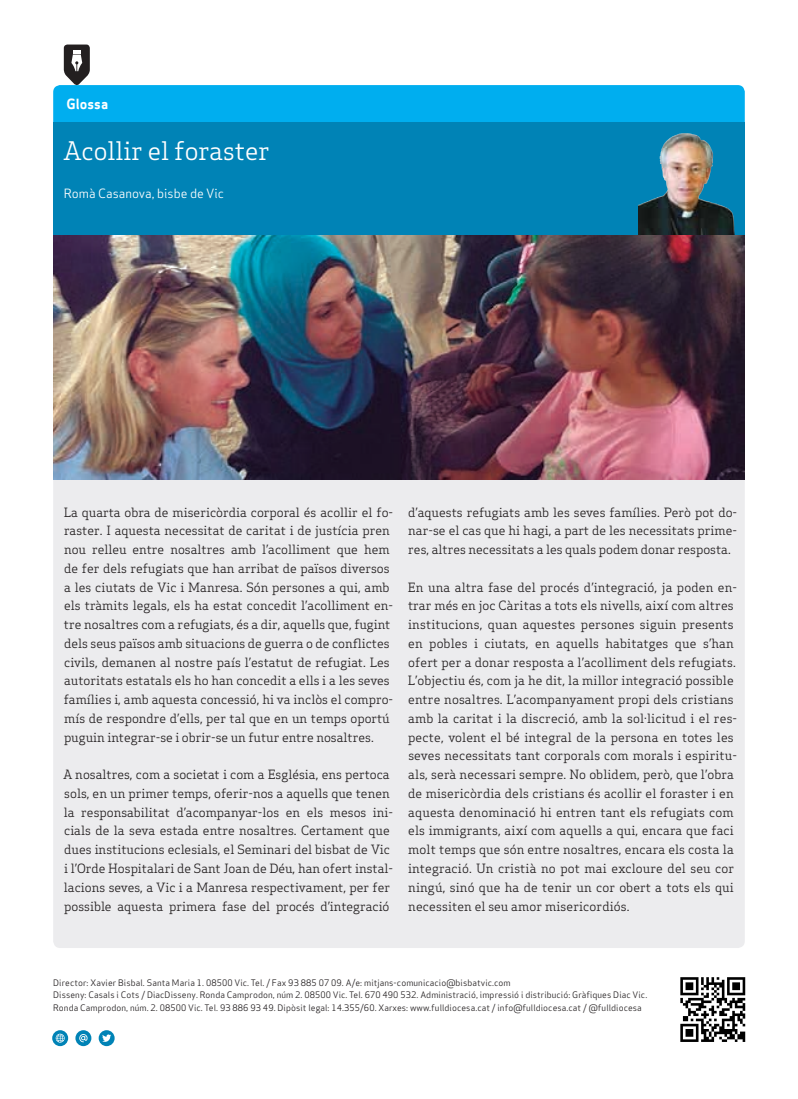
<style>
.page{position:relative;width:798px;height:1099px;background:#fff}
.page>*{position:absolute;margin:0;border:0;box-sizing:border-box;transform-origin:0 0}
.Titulars{font:25px "Apex Serif";color:#fff}
.Titular_Secció_Petit{font:13.75px "Apex Sans Bold T";color:#fff}
.Text_General{font:12.5px/18.8px "Apex Serif";color:#231f20}
.Titulars-2{font:12.5px "Apex Sans Book T";color:#fff}
.Titulars-3{font:8.75px/12.5px "Apex Sans Book T";letter-spacing:.01em;color:#231f20}
</style>
<div class="page">
<img style="left:680px;top:977px;width:66px;height:65px">
<svg style="left:52px;top:1030px;width:16px;height:16px"></svg>
<svg style="left:56px;top:1033px;width:9px;height:9px"></svg>
<svg style="left:75px;top:1030px;width:16px;height:16px"></svg>
<svg style="left:79px;top:1033px;width:9px;height:9px"></svg>
<svg style="left:99px;top:1030px;width:16px;height:16px"></svg>
<svg style="left:102px;top:1034px;width:9px;height:8px"></svg>
<div style="left:53px;top:123px;width:691px;height:112px;background:#0083b6"></div>
<svg style="left:53px;top:45px;width:691px;height:78px"></svg>
<div style="left:53px;top:479px;width:691px;height:469px;background:#ececee"></div>
<img style="left:638px;top:133px;width:95px;height:102px">
<img style="left:53px;top:235px;width:691px;height:244px">
<p class="Titular_Secció_Petit" style="left:67px;top:95px;width:43px">Glossa</p>
<p class="Titulars" style="left:64px;top:135px;width:207px">Acollir el foraster</p>
<p class="Titulars-2" style="left:64px;top:185px;width:162px">Romà Casanova, bisbe de Vic</p>
<p class="Text_General" style="left:64px;top:502px;width:330px">La quarta obra de misericòrdia corporal és acollir el fo&shy;raster. I aquesta necessitat de caritat i de justícia pren nou relleu entre nosaltres amb l’acolliment que hem de fer dels refugiats que han arribat de països diversos a les ciutats de Vic i Manresa. Són persones a qui, amb els tràmits legals, els ha estat concedit l’acolliment en&shy;tre nosaltres com a refugiats, és a dir, aquells que, fugint dels seus països amb situacions de guerra o de conflictes civils, demanen al nostre país l’estatut de refugiat. Les autoritats estatals els ho han concedit a ells i a les seves famílies i, amb aquesta concessió, hi va inclòs el compro&shy;mís de respondre d’ells, per tal que en un temps oportú puguin integrar-se i obrir-se un futur entre nosaltres.</p>
<p class="Text_General" style="left:63px;top:765px;width:331px">A nosaltres, com a societat i com a Església, ens pertoca sols, en un primer temps, oferir-nos a aquells que tenen la responsabilitat d’acompanyar-los en els mesos ini&shy;cials de la seva estada entre nosaltres. Certament que dues institucions eclesials, el Seminari del bisbat de Vic i l’Orde Hospitalari de Sant Joan de Déu, han ofert instal· lacions seves, a Vic i a Manresa respectivament, per fer possible aquesta primera fase del procés d’integració</p>
<p class="Text_General" style="left:408px;top:502px;width:330px;text-align:justify">d’aquests refugiats amb les seves famílies. Però pot do&shy;nar-se el cas que hi hagi, a part de les necessitats prime&shy;res, altres necessitats a les quals podem donar resposta.</p>
<p class="Text_General" style="left:408px;top:577px;width:331px">En una altra fase del procés d’integració, ja poden en&shy;trar més en joc Càritas a tots els nivells, així com altres institucions, quan aquestes persones siguin presents en pobles i ciutats, en aquells habitatges que s’han ofert per a donar resposta a l’acolliment dels refugiats.<br>L’objectiu és, com ja he dit, la millor integració possible entre nosaltres. L’acompanyament propi dels cristians amb la caritat i la discreció, amb la sol·licitud i el res&shy;pecte, volent el bé integral de la persona en totes les seves necessitats tant corporals com morals i espiritu&shy;als, serà necessari sempre. No oblidem, però, que l’obra de misericòrdia dels cristians és acollir el foraster i en aquesta denominació hi entren tant els refugiats com els immigrants, així com aquells a qui, encara que faci molt temps que són entre nosaltres, encara els costa la integració. Un cristià no pot mai excloure del seu cor ningú, sinó que ha de tenir un cor obert a tots els qui necessiten el seu amor misericordiós.</p>
<p class="Titulars-3" style="left:53px;top:976px;width:459px">Director: Xavier Bisbal. Santa Maria 1. 08500 Vic. Tel. / Fax 93 885 07 09. A/e: mitjans-comunicacio@bisbatvic.com</p>
<p class="Titulars-3" style="left:53px;top:988px;width:595px">Disseny: Casals i Cots / DiacDisseny. Ronda Camprodon, núm 2. 08500 Vic. Tel. 670 490 532. Administració, impressió i distribució: Gràfiques Diac Vic.<br>Ronda Camprodon, núm. 2. 08500 Vic. Tel. 93 886 93 49. Dipòsit legal: 14.355/60. Xarxes: www.fulldiocesa.cat / info@fulldiocesa.cat / @fulldiocesa</p>
</div>
